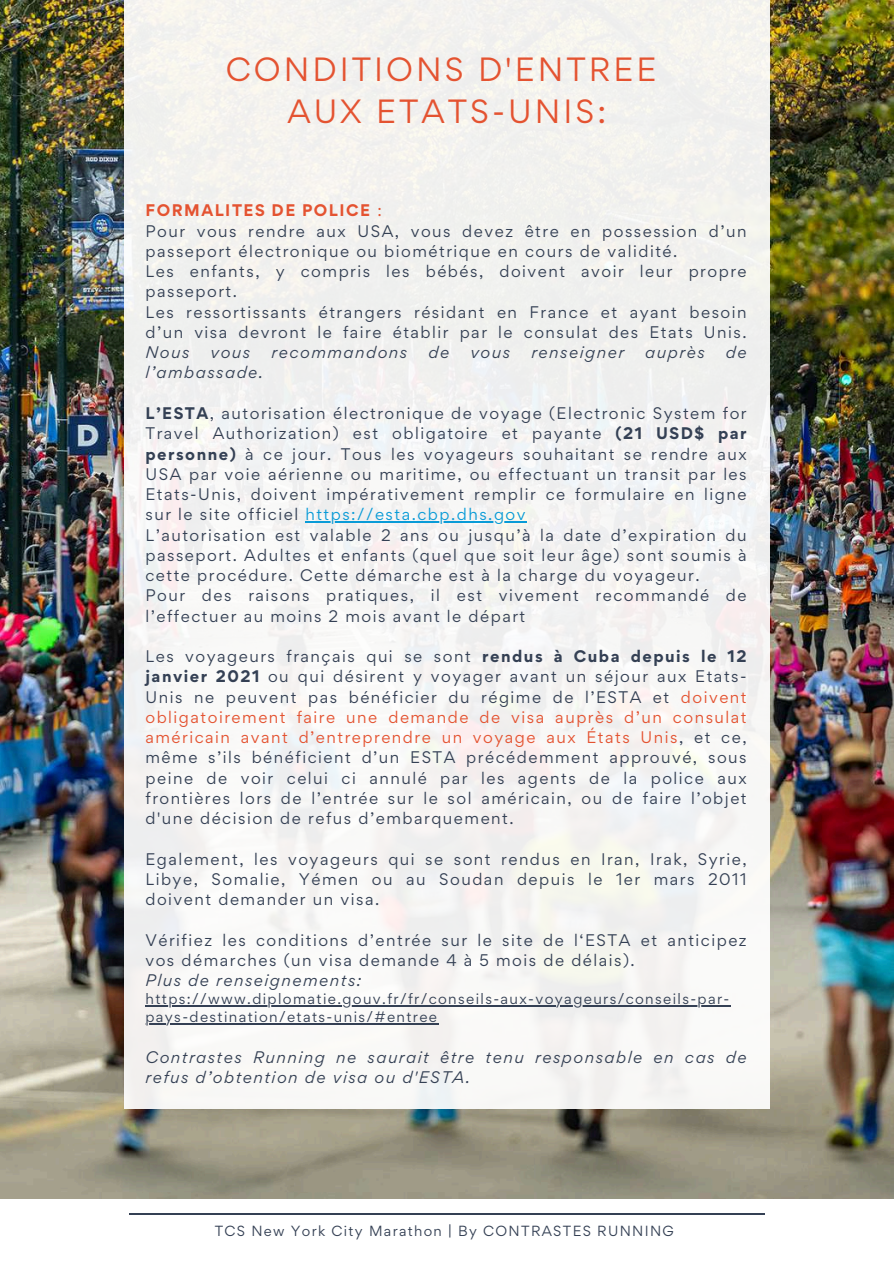
<style>
.page{position:relative;width:894px;height:1264px;background:#fff}
.page>*{position:absolute;margin:0;border:0;box-sizing:border-box;transform-origin:0 0}
.t1{font:30px/41.7px "Gordita";letter-spacing:.1em;color:#e45331;text-align:center}
.t2{font:15px/20.2px "Gordita";letter-spacing:.1em;color:#344054}
.t3{font:italic 15px/20.2px "Gordita";letter-spacing:.1em;color:#344054}
.t4{font:13.5px/18px "Gordita";letter-spacing:.1em;color:#344054}
.t5{font:13.2px "Gordita";letter-spacing:.1em;color:#344054}
.s1{font-weight:700;color:#e45331}
.s2{color:#e45331}
.s3{font-weight:700}
.s4{color:#099bd7}
</style>
<div class="page">
<img style="left:0;top:0;width:893px;height:1198px">
<div style="left:124px;top:0;width:645px;height:1108px;background:#f4f3f1"></div>
<hr style="left:129px;top:1213px;width:635px;height:1px;background:#344054">
<hr style="left:305px;top:521px;width:222px;height:1px;background:#099bd7">
<hr style="left:145px;top:1005px;width:585px;height:1px;background:#344054">
<hr style="left:145px;top:1023px;width:293px;height:1px;background:#344054">
<h1 class="t1" style="left:226px;top:48px;width:432px">CONDITIONS D'ENTREE<br>AUX ETATS-UNIS:</h1>
<p class="t2" style="left:145px;top:200px;width:602px"><span class="s1">FORMALITES DE POLICE</span> <span class="s2">:<br></span>Pour vous rendre aux USA, vous devez être en possession d’un passeport électronique ou biométrique en cours de validité.<br>Les enfants, y compris les bébés, doivent avoir leur propre passeport.<br>Les ressortissants étrangers résidant en France et ayant besoin d’un visa devront le faire établir par le consulat des Etats Unis.</p>
<p class="t3" style="left:145px;top:342px;width:45px">Nous</p>
<p class="t3" style="left:210px;top:342px;width:41px">vous</p>
<p class="t3" style="left:271px;top:342px;width:137px">recommandons</p>
<p class="t3" style="left:428px;top:342px;width:22px">de</p>
<p class="t3" style="left:470px;top:342px;width:41px">vous</p>
<p class="t3" style="left:531px;top:342px;width:94px">renseigner</p>
<p class="t3" style="left:645px;top:342px;width:61px">auprès</p>
<p class="t3" style="left:725px;top:342px;width:22px">de</p>
<p class="t3" style="left:145px;top:362px;width:119px">l’ambassade.</p>
<p class="t2" style="left:145px;top:403px;width:602px"><span class="s3">L’ESTA</span>, autorisation électronique de voyage (Electronic System for Travel Authorization) est obligatoire et payante <span class="s3">(21 USD$ par personne)</span> à ce jour. Tous les voyageurs souhaitant se rendre aux USA par voie aérienne ou maritime, ou effectuant un transit par les Etats-Unis, doivent impérativement remplir ce formulaire en ligne sur le site officiel <span class="s4">https://esta.cbp.dhs.gov<br></span>L’autorisation est valable 2 ans ou jusqu’à la date d’expiration du passeport. Adultes et enfants (quel que soit leur âge) sont soumis à cette procédure. Cette démarche est à la charge du voyageur.<br>Pour des raisons pratiques, il est vivement recommandé de l’effectuer au moins 2 mois avant le départ</p>
<p class="t2" style="left:145px;top:646px;width:602px;text-align:justify">Les voyageurs français qui se sont <span class="s3">rendus à Cuba depuis le 12 janvier 2021</span> ou qui désirent y voyager avant un séjour aux Etats-Unis ne peuvent pas bénéficier du régime de l’ESTA et <span class="s2">doivent obligatoirement faire une demande de visa auprès d’un consulat américain avant d’entreprendre un voyage aux États Unis</span>, et ce, même s’ils bénéficient d’un ESTA précédemment approuvé, sous peine de voir celui ci annulé par les agents de la police aux frontières lors de l’entrée sur le sol américain, ou de faire l’objet d'une décision de refus d’embarquement.</p>
<p class="t2" style="left:145px;top:848px;width:602px;text-align:justify">Egalement, les voyageurs qui se sont rendus en Iran, Irak, Syrie, Libye, Somalie, Yémen ou au Soudan depuis le 1er mars 2011 doivent demander un visa.</p>
<p class="t2" style="left:145px;top:929px;width:602px">Vérifiez les conditions d’entrée sur le site de l‘ESTA et anticipez vos démarches (un visa demande 4 à 5 mois de délais).</p>
<p class="t3" style="left:145px;top:970px;width:217px">Plus de renseignements:</p>
<p class="t4" style="left:145px;top:989px;width:585px">https://www.diplomatie.gouv.fr/fr/conseils-aux-voyageurs/conseils-par&shy;pays-destination/etats-unis/#entree</p>
<p class="t3" style="left:145px;top:1046px;width:602px">Contrastes Running ne saurait être tenu responsable en cas de refus d’obtention de visa ou d'ESTA.</p>
<p class="t5" style="left:215px;top:1222px;width:460px">TCS New York City Marathon | By CONTRASTES RUNNING</p>
</div>
